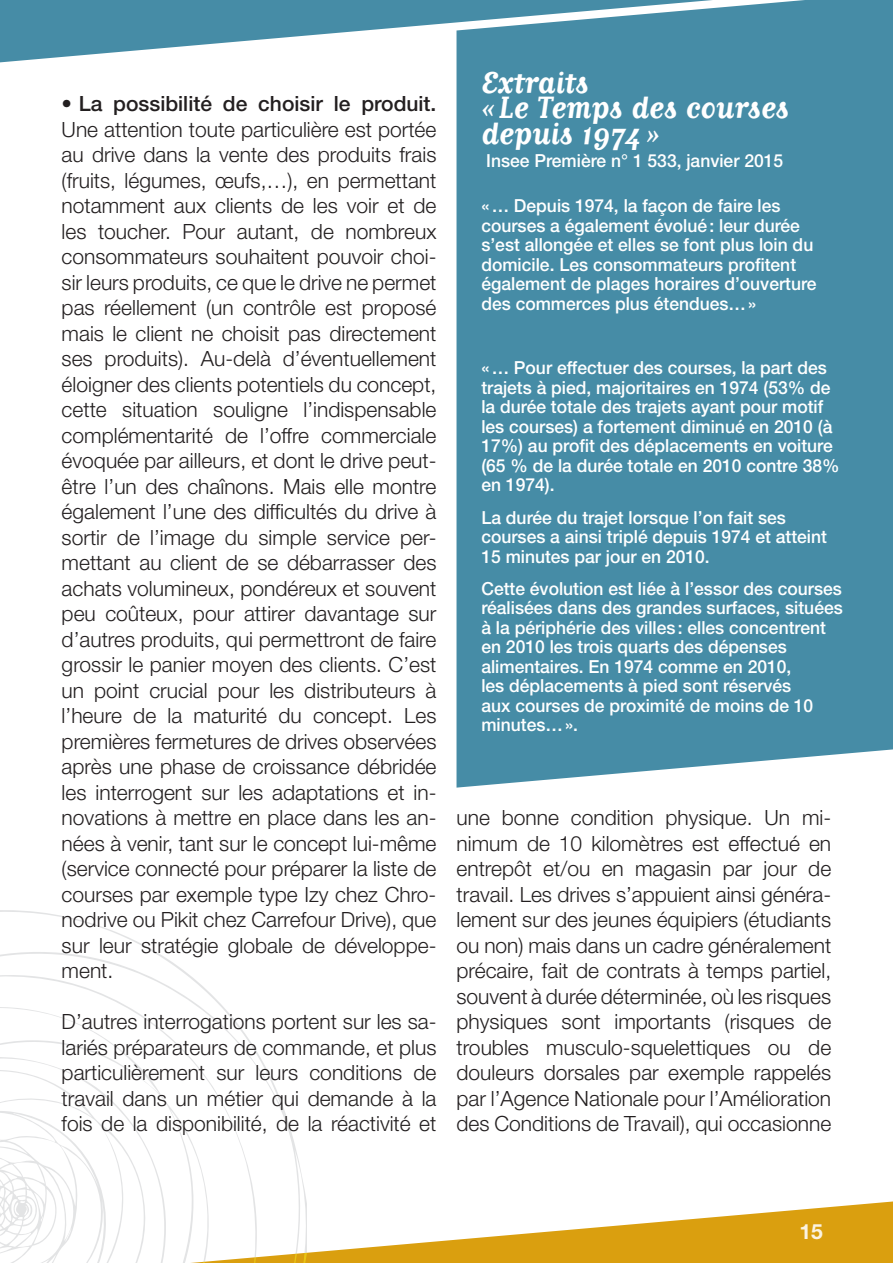
<style>
.page{position:relative;width:893px;height:1263px;background:#fff}
.page>*{position:absolute;margin:0;border:0;box-sizing:border-box;transform-origin:0 0}
.t1{font:700 36px/25.5px "Matrix Script";color:#fff}
.t2{font:300 21px/25.5px "Helvetica Neue LT Std";color:#231f20;text-align:justify}
.t3{font:700 21px "Helvetica Neue LT Std";color:#fbf3e2}
.t4{font:500 18px/19.5px "Helvetica Neue LT Std";color:#fff}
.s1{font-weight:500}
</style>
<div class="page">
<svg style="left:312px;top:1201px;width:581px;height:62px;fill:#da9f0f"></svg>
<svg style="left:0;top:0;width:456px;height:62px;fill:#468ca6"></svg>
<svg style="left:0;top:910px;width:312px;height:353px"></svg>
<svg style="left:0;top:999px;width:217px;height:264px"></svg>
<div style="left:456px;top:0;width:437px;height:788px;background:#468ca6"></div>
<p class="t2" style="left:62px;top:91px;width:376px">• <span class="s1">La possibilité de choisir le produit.<br></span>Une attention toute particulière est portée au drive dans la vente des produits frais (fruits, légumes, œufs,…), en permettant notamment aux clients de les voir et de les toucher. Pour autant, de nombreux consommateurs souhaitent pouvoir choi&shy;sir leurs produits, ce que le drive ne permet pas réellement (un contrôle est proposé mais le client ne choisit pas directement ses produits). Au-delà d’éventuellement éloigner des clients potentiels du concept, cette situation souligne l’indispensable complémentarité de l’offre commerciale évoquée par ailleurs, et dont le drive peut&shy;être l’un des chaînons. Mais elle montre également l’une des difficultés du drive à sortir de l’image du simple service per&shy;mettant au client de se débarrasser des achats volumineux, pondéreux et souvent peu coûteux, pour attirer davantage sur d’autres produits, qui permettront de faire grossir le panier moyen des clients. C’est un point crucial pour les distributeurs à l’heure de la maturité du concept. Les premières fermetures de drives observées après une phase de croissance débridée les interrogent sur les adaptations et in&shy;novations à mettre en place dans les an&shy;nées à venir, tant sur le concept lui-même (service connecté pour préparer la liste de courses par exemple type Izy chez Chro&shy;nodrive ou Pikit chez Carrefour Drive), que sur leur stratégie globale de développe&shy;ment.</p>
<p class="t2" style="left:62px;top:1009px;width:376px">D’autres interrogations portent sur les sa&shy;lariés préparateurs de commande, et plus particulièrement sur leurs conditions de travail dans un métier qui demande à la fois de la disponibilité, de la réactivité et</p>
<h1 class="t1" style="left:481px;top:69px;width:309px">Extraits<br>« Le Temps des courses depuis 1974 »</h1>
<p class="t4" style="left:486px;top:151px;width:298px">Insee Première n° 1 533, janvier 2015</p>
<p class="t4" style="left:481px;top:196px;width:337px">«… Depuis 1974, la façon de faire les courses a également évolué: leur durée s’est allongée et elles se font plus loin du domicile. Les consommateurs profitent également de plages horaires d’ouverture des commerces plus étendues…»</p>
<p class="t4" style="left:481px;top:358px;width:360px">«… Pour effectuer des courses, la part des trajets à pied, majoritaires en 1974 (53% de la durée totale des trajets ayant pour motif les courses) a fortement diminué en 2010 (à 17%) au profit des déplacements en voiture (65 % de la durée totale en 2010 contre 38% en 1974).</p>
<p class="t4" style="left:481px;top:507px;width:347px">La durée du trajet lorsque l’on fait ses courses a ainsi triplé depuis 1974 et atteint<br>15 minutes par jour en 2010.</p>
<p class="t4" style="left:481px;top:578px;width:363px">Cette évolution est liée à l’essor des courses réalisées dans des grandes surfaces, situées à la périphérie des villes: elles concentrent en 2010 les trois quarts des dépenses alimentaires. En 1974 comme en 2010,<br>les déplacements à pied sont réservés<br>aux courses de proximité de moins de 10 minutes…».</p>
<p class="t2" style="left:456px;top:804px;width:376px">une bonne condition physique. Un mi&shy;nimum de 10 kilomètres est effectué en entrepôt et/ou en magasin par jour de travail. Les drives s’appuient ainsi généra&shy;lement sur des jeunes équipiers (étudiants ou non) mais dans un cadre généralement précaire, fait de contrats à temps partiel, souvent à durée déterminée, où les risques physiques sont importants (risques de troubles musculo-squelettiques ou de douleurs dorsales par exemple rappelés par l’Agence Nationale pour l’Amélioration des Conditions de Travail), qui occasionne</p>
<p class="t3" style="left:799px;top:1218px;width:25px">15</p>
</div>
